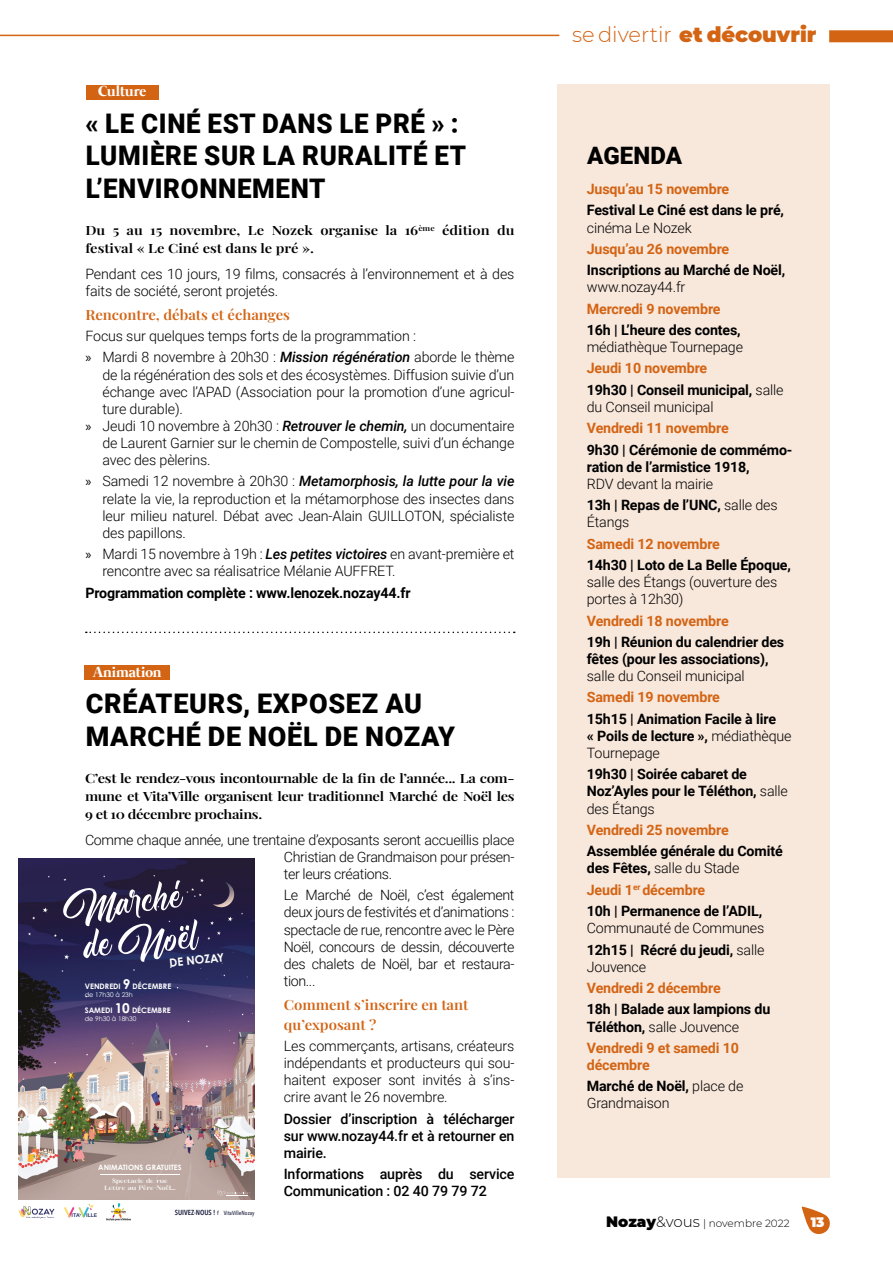
<style>
.page{position:relative;width:893px;height:1263px;background:#fff}
.page>*{position:absolute;margin:0;border:0;box-sizing:border-box;transform-origin:0 0}
.t1{font:900 27px/32.4px "Roboto";letter-spacing:.025em;color:#000;scale:.96 1}
.t2{font:900 27px/32.4px "Roboto";letter-spacing:.025em;color:#000}
.t3{font:900 24px "Roboto";letter-spacing:.005em;color:#000}
.t4{font:900 21px "Montserrat";color:#d36414}
.t5{font:700 15px "Mermaid";color:#fff}
.t6{font:300 14.25px/17.1px "Roboto";letter-spacing:-.01em;color:#000}
.t7{font:700 14.25px/17.1px "Roboto";letter-spacing:-.01em;color:#000}
.t8{font:700 14.25px/17.1px "Roboto";letter-spacing:-.01em;color:#d36414}
.t9{font:500 14.25px/17.1px "Roboto";letter-spacing:-.01em;color:#000;text-align:justify}
.t10{font:600 14.1px/19.8px "Playfair Display";color:#d36414;scale:1.06 1}
.t11{font:900 13.5px "Montserrat";color:#fff}
.t12{font:600 12.75px/18px "Playfair Display";letter-spacing:-.01em;color:#000;text-align:justify;scale:1.15 1}
.t13{font:700 11.4px "Century Gothic Pro";color:#fff}
.t14{font:300 10.5px "Montserrat";color:#000}
.t15{font:700 7.65px "Century Gothic Pro";color:#fff}
.t16{font:700 7.35px "Century Gothic Pro";color:#fff}
.t17{font:6.45px "Century Gothic";color:#fff}
.t18{font:6.3px/7.6px "Adibafih";color:#fff;text-align:center}
.t19{font:500 5.85px "Avenir Next Condensed";color:#1c1f3f}
.t20{font:5.1px "Arial Rounded MT Bold";color:#263161}
.s1{font-family:"Myriad Pro";font-weight:400}
.s2{font-weight:500;font-style:italic}
.s3{font-size:13.5px}
.s4{font-weight:600;font-size:7.35px}
.s5{font-family:"Arial";font-weight:400}
.s6{font-weight:300}
.s7{color:#d36414}
.s8{font-weight:700}
.s9{font-weight:900;font-size:15px}
.s10{font-size:15px}
</style>
<div class="page">
<div style="left:829px;top:30px;width:64px;height:12px;background:#d36414"></div>
<svg style="left:802px;top:1206px;width:28px;height:29px"></svg>
<div style="left:557px;top:85px;width:272px;height:1093px;background:#f8e7db"></div>
<div style="left:85px;top:665px;width:85px;height:15px;background:#d36414"></div>
<div style="left:86px;top:85px;width:72px;height:15px;background:#d36414"></div>
<img style="left:19px;top:859px;width:235px;height:341px">
<svg style="left:43px;top:907px;width:5px;height:6px"></svg>
<svg style="left:54px;top:878px;width:180px;height:84px;background:#464163"></svg>
<svg style="left:64px;top:1204px;width:29px;height:14px"></svg>
<svg style="left:19px;top:1205px;width:36px;height:14px"></svg>
<hr style="left:100px;top:1174px;width:80px;height:1px;background:#fff">
<svg style="left:217px;top:1189px;width:33px;height:7px"></svg>
<svg style="left:106px;top:1204px;width:24px;height:16px"></svg>
<hr style="left:0;top:35px;width:559px;height:1px;background:#d36414">
<svg style="left:86px;top:632px;width:429px;height:1px"></svg>
<p class="t5" style="left:98px;top:83px;width:50px">Culture</p>
<h1 class="t1" style="left:85px;top:106px;width:398px">« LE CINÉ EST DANS LE PRÉ » :<br>LUMIÈRE SUR LA RURALITÉ ET<br>L’ENVIRONNEMENT</h1>
<p class="t12" style="left:85px;top:220px;width:375px">Du 5 au 15 novembre, Le Nozek organise la 16<sup>ème</sup> édition du festival « Le Ciné est dans le pré ».</p>
<p class="t6" style="left:85px;top:264px;width:430px">Pendant ces 10 jours, 19 films, consacrés à l’environnement et à des faits de société, seront projetés.</p>
<p class="t10" style="left:85px;top:303px;width:195px">Rencontre, débats et échanges</p>
<p class="t6" style="left:85px;top:325px;width:430px;line-height:21.3px">Focus sur quelques temps forts de la programmation :<br><span class="s1">»</span> Mardi 8 novembre à 20h30 : <span class="s2">Mission régénération</span> aborde le thème</p>
<p class="t6" style="left:102px;top:365px;width:413px">de la régénération des sols et des écosystèmes. Diffusion suivie d’un</p>
<p class="t6" style="left:102px;top:382px;width:413px">échange avec l’APAD (Association pour la promotion d’une agricul-</p>
<p class="t6" style="left:102px;top:400px;width:82px">ture durable).</p>
<p class="t6" style="left:85px;top:417px;width:430px"><span class="s1">»</span> Jeudi 10 novembre à 20h30 : <span class="s2">Retrouver le chemin,</span> un documentaire</p>
<p class="t6" style="left:102px;top:434px;width:413px">de Laurent Garnier sur le chemin de Compostelle, suivi d’un échange</p>
<p class="t6" style="left:102px;top:451px;width:110px">avec des pèlerins.</p>
<p class="t6" style="left:102px;top:472px;width:414px;text-align:justify;text-indent:-17px"><span class="s1">»</span> Samedi 12 novembre à 20h30 : <span class="s2">Metamorphosis, la lutte pour la vie </span>relate la vie, la reproduction et la métamorphose des insectes dans leur milieu naturel. Débat avec Jean-Alain GUILLOTON, spécialiste des papillons.</p>
<p class="t6" style="left:102px;top:545px;width:413px;text-indent:-17px"><span class="s1">»</span> Mardi 15 novembre à 19h : <span class="s2">Les petites victoires</span> en avant-première et rencontre avec sa réalisatrice Mélanie AUFFRET.</p>
<p class="t7" style="left:85px;top:583px;width:327px">Programmation complète : www.lenozek.nozay44.fr</p>
<p class="t5" style="left:93px;top:663px;width:70px">Animation</p>
<h1 class="t2" style="left:86px;top:686px;width:371px">CRÉATEURS, EXPOSEZ AU<br>MARCHÉ DE NOËL DE NOZAY</h1>
<p class="t12" style="left:85px;top:768px;width:375px">C’est le rendez-vous incontournable de la fin de l’année... La com&shy;mune et Vita’Ville organisent leur traditionnel Marché de Noël les 9 et 10 décembre prochains.</p>
<p class="t6" style="left:284px;top:831px;width:232px;text-align:justify;text-indent:-199px">Comme chaque année, une trentaine d’exposants seront accueillis place Christian de Grandmaison pour présen&shy;ter leurs créations.</p>
<p class="t6" style="left:284px;top:886px;width:232px;text-align:justify">Le Marché de Noël, c’est également deux jours de festivités et d’animations : spectacle de rue, rencontre avec le Père Noël, concours de dessin, découverte des chalets de Noël, bar et restaura&shy;tion...</p>
<p class="t10" style="left:284px;top:993px;width:176px">Comment s’inscrire en tant qu’exposant ?</p>
<p class="t6" style="left:284px;top:1037px;width:232px;text-align:justify">Les commerçants, artisans, créateurs indépendants et producteurs qui sou&shy;haitent exposer sont invités à s’ins&shy;crire avant le 26 novembre.</p>
<p class="t9" style="left:284px;top:1109px;width:232px">Dossier d’inscription à télécharger sur www.nozay44.fr et à retourner en mairie.</p>
<p class="t9" style="left:284px;top:1165px;width:232px">Informations auprès du service<br>Communication : 02 40 79 79 72</p>
<p class="t13" style="left:169px;top:956px;width:57px;rotate:-6deg">DE NOZAY</p>
<p class="t15" style="left:85px;top:981px;width:88px">VENDREDI <span class="s3">9</span> DÉCEMBRE</p>
<p class="t17" style="left:85px;top:990px;width:50px">de 17h30 à 23h</p>
<p class="t15" style="left:85px;top:1005px;width:87px">SAMEDI <span class="s3">10</span> DÉCEMBRE</p>
<p class="t17" style="left:85px;top:1014px;width:53px">de 9h30 à 18h30</p>
<p class="t16" style="left:98px;top:1163px;width:85px">ANIMATIONS GRATUITES</p>
<p class="t18" style="left:104px;top:1176px;width:73px">Spectacle de rue<br>Lettre au Père-Noël...</p>
<p class="t20" style="left:72px;top:1212px;width:27px">ITA ILLE</p>
<p class="t19" style="left:175px;top:1209px;width:81px"><span class="s4">SUIVEZ-NOUS !</span> <span class="s5">f</span> VitaVilleNozay</p>
<h3 class="t4" style="left:572px;top:19px;width:246px"><span class="s6">se divertir</span> et découvrir</h3>
<h2 class="t3" style="left:587px;top:139px;width:96px">AGENDA</h2>
<p class="t8" style="left:587px;top:180px;width:144px">Jusqu’au 15 novembre</p>
<p class="t7" style="left:587px;top:201px;width:199px">Festival Le Ciné est dans le pré,</p>
<p class="t6" style="left:587px;top:218px;width:106px">cinéma Le Nozek</p>
<p class="t8" style="left:587px;top:240px;width:144px">Jusqu’au 26 novembre</p>
<p class="t7" style="left:587px;top:261px;width:200px">Inscriptions au Marché de Noël,</p>
<p class="t6" style="left:587px;top:278px;width:100px">www.nozay44.fr</p>
<p class="t8" style="left:587px;top:300px;width:135px">Mercredi 9 novembre</p>
<p class="t7" style="left:587px;top:321px;width:155px">16h | L’heure des contes,</p>
<p class="t6" style="left:587px;top:338px;width:158px">médiathèque Tournepage</p>
<p class="t7" style="left:587px;top:357px;width:198px;line-height:21.3px"><span class="s7">Jeudi 10 novembre<br></span>19h30 | Conseil municipal, <span class="s6">salle</span></p>
<p class="t6" style="left:587px;top:398px;width:128px">du Conseil municipal</p>
<p class="t8" style="left:587px;top:419px;width:143px">Vendredi 11 novembre</p>
<p class="t7" style="left:587px;top:440px;width:207px">9h30 | Cérémonie de commémo&shy;ration de l’armistice 1918,</p>
<p class="t6" style="left:587px;top:473px;width:192px;line-height:21.3px">RDV devant la mairie<br><span class="s8">13h | Repas de l’UNC,</span> salle des</p>
<p class="t6" style="left:587px;top:513px;width:44px">Étangs</p>
<p class="t8" style="left:587px;top:534px;width:135px">Samedi 12 novembre</p>
<p class="t7" style="left:587px;top:556px;width:206px">14h30 | Loto de La Belle Époque,</p>
<p class="t6" style="left:587px;top:573px;width:192px">salle des Étangs (ouverture des portes à 12h30)</p>
<p class="t8" style="left:587px;top:611px;width:143px">Vendredi 18 novembre</p>
<p class="t7" style="left:587px;top:633px;width:199px">19h | Réunion du calendrier des fêtes (pour les associations),</p>
<p class="t6" style="left:587px;top:667px;width:159px">salle du Conseil municipal</p>
<p class="t8" style="left:587px;top:688px;width:135px">Samedi 19 novembre</p>
<p class="t7" style="left:587px;top:710px;width:206px">15h15 | Animation Facile à lire<br>« Poils de lecture », <span class="s6">médiathèque<br>Tournepage</span></p>
<p class="t7" style="left:587px;top:765px;width:203px">19h30 | Soirée cabaret de<br>Noz’Ayles pour le Téléthon, <span class="s6">salle des Étangs</span></p>
<p class="t8" style="left:587px;top:821px;width:143px">Vendredi 25 novembre</p>
<p class="t7" style="left:587px;top:842px;width:197px">Assemblée générale du Comité des Fêtes, <span class="s6">salle du Stade</span></p>
<p class="t7" style="left:587px;top:878px;width:177px;line-height:21.3px"><span class="s7">Jeudi 1</span><sup>er</sup> <span class="s7">décembre<br></span>10h | Permanence de l’ADIL,</p>
<p class="t6" style="left:587px;top:917px;width:179px;line-height:21.3px">Communauté de Communes<br><span class="s8">12h15 | Récré du jeudi,</span> salle</p>
<p class="t6" style="left:587px;top:957px;width:61px">Jouvence</p>
<p class="t8" style="left:587px;top:979px;width:135px">Vendredi 2 décembre</p>
<p class="t7" style="left:587px;top:1000px;width:185px">18h | Balade aux lampions du<br>Téléthon, <span class="s6">salle Jouvence</span></p>
<p class="t8" style="left:587px;top:1039px;width:154px">Vendredi 9 et samedi 10 décembre</p>
<p class="t6" style="left:587px;top:1077px;width:158px"><span class="s8">Marché de Noël,</span> place de<br>Grandmaison</p>
<p class="t14" style="left:606px;top:1216px;width:185px"><span class="s9">Nozay</span><span class="s10">&amp;vous</span> | novembre 2022</p>
<p class="t11" style="left:811px;top:1212px;width:15px">13</p>
</div>
